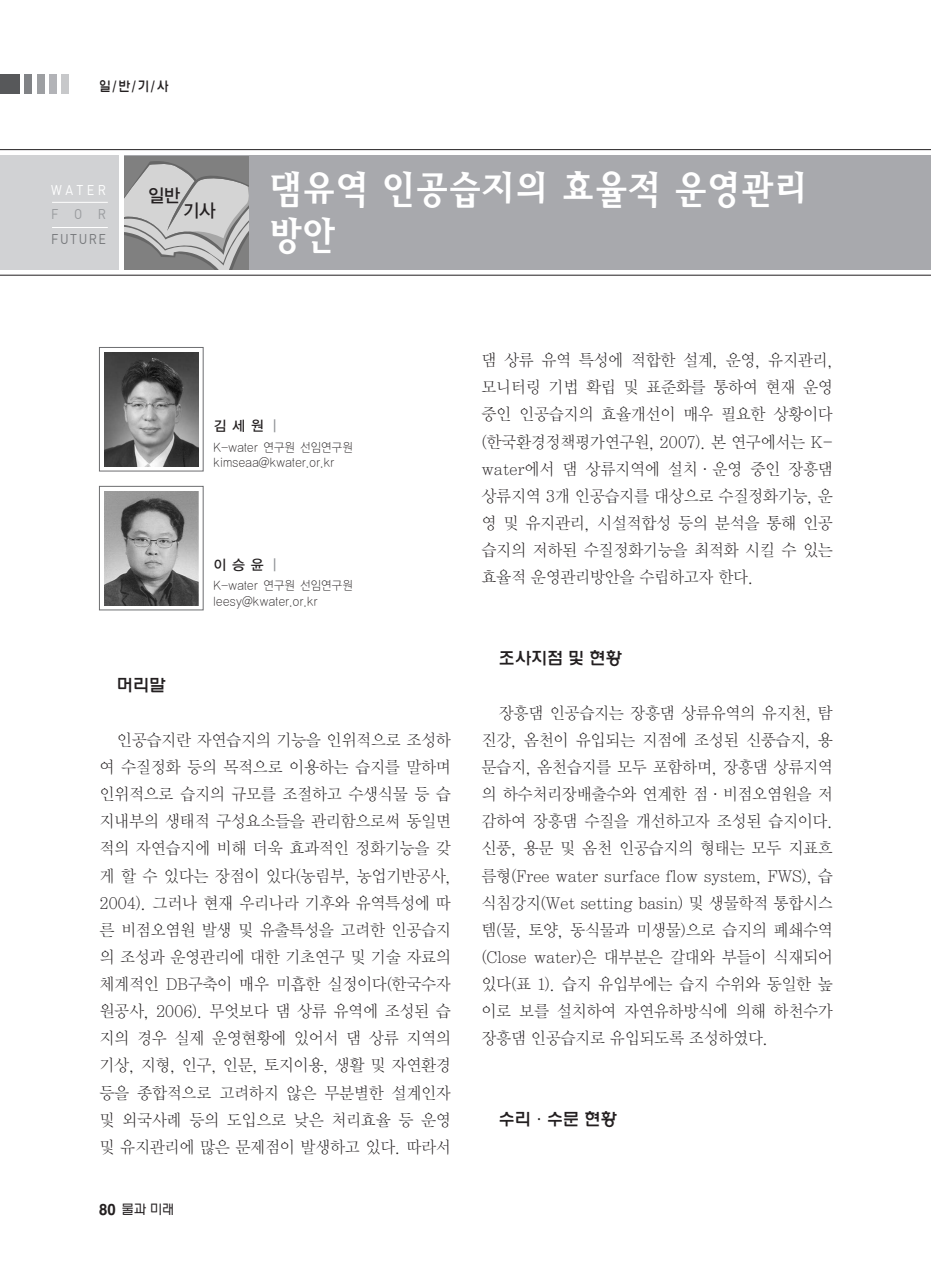
<style>
.page{position:relative;width:931px;height:1274px;background:#fff}
.page>*{position:absolute;margin:0;border:0;box-sizing:border-box;transform-origin:0 0}
.t1{font:38.5px/45.5px "Bird M";letter-spacing:-.1em;color:#fff;scale:.96 1}
.t2{font:18.38px "YGO13";color:#231f20;scale:.95 1}
.t3{font:500 17.5px "HY Wul Nun";letter-spacing:-.03em;color:#231f20;scale:.95 1}
.t4{font:16.62px/27.1px "Y Mj O11";letter-spacing:-.065em;color:#231f20;text-align:justify;scale:.95 1}
.t5{font:14px "YGO13";letter-spacing:.35em;color:#231f20}
.t6{font:500 14px "HY Wul Nun";color:#231f20;scale:.85 1}
.t7{font:300 14px "HY Wul Nun";color:#231f20;scale:.9 1}
.t8{font:14px "DIN";letter-spacing:.12em;color:#76787b;scale:.9 1}
.t9{font:14px "DIN";letter-spacing:.275em;color:#fff;scale:.9 1}
.t10{font:14px "DIN";color:#999b9e;scale:.9 1}
.t11{font:12.25px/15.8px "YGO11";letter-spacing:-.025em;color:#231f20;scale:.9 1}
.s1{font-family:"J Cbg K";color:#939598}
.s2{font-family:"Helvetica";font-weight:700;font-size:15.75px}
</style>
<div class="page">
<div style="left:99px;top:347px;width:104px;height:124px;border:1px solid #6c6d70"></div>
<img style="left:104px;top:352px;width:94px;height:114px">
<div style="left:99px;top:486px;width:104px;height:124px;background:linear-gradient(to right,#fff,#fff)"></div>
<div style="left:99px;top:486px;width:104px;height:124px;border:1px solid #6c6d70"></div>
<img style="left:104px;top:491px;width:94px;height:114px">
<div style="left:124px;top:156px;width:807px;height:114px;background:#a8a9ad"></div>
<svg style="left:125px;top:158px;width:123px;height:112px;background:#b0b0b0"></svg>
<div style="left:0;top:156px;width:119px;height:114px;background:#d1d2d4"></div>
<hr style="left:0;top:149px;width:931px;height:1px;background:#231f20">
<hr style="left:0;top:275px;width:931px;height:1px;background:#231f20">
<hr style="left:52px;top:202px;width:56px;height:1px;background:#fff">
<hr style="left:52px;top:227px;width:56px;height:1px;background:#fff">
<div style="left:0;top:74px;width:20px;height:20px;background:#57585a"></div>
<div style="left:25px;top:74px;width:7px;height:20px;background:#808285"></div>
<div style="left:37px;top:74px;width:7px;height:20px;background:#9d9fa2"></div>
<div style="left:49px;top:74px;width:8px;height:20px;background:#b2b3b7"></div>
<div style="left:62px;top:74px;width:7px;height:20px;background:#c7c8ca"></div>
<p class="t6" style="left:99px;top:80px;width:83px">일/반/기/사</p>
<p class="t9" style="left:51px;top:185px;width:63px">WATER</p>
<p class="t2" style="left:147px;top:187px;width:37px">일반</p>
<p class="t10" style="left:51px;top:209px;width:63px">FOR</p>
<p class="t8" style="left:51px;top:234px;width:63px">FUTURE</p>
<p class="t2" style="left:183px;top:202px;width:37px">기사</p>
<h1 class="t1" style="left:268px;top:169px;width:566px">댐유역 인공습지의 효율적 운영관리 방안</h1>
<p class="t5" style="left:213px;top:419px;width:69px">김세원<span class="s1">｜</span></p>
<p class="t11" style="left:213px;top:440px;width:157px">K-water 연구원 선임연구원 kimseaa@kwater.or.kr</p>
<p class="t5" style="left:213px;top:558px;width:69px">이승윤<span class="s1">｜</span></p>
<p class="t11" style="left:213px;top:579px;width:157px">K-water 연구원 선임연구원 leesy@kwater.or.kr</p>
<p class="t3" style="left:117px;top:678px;width:53px">머리말</p>
<p class="t4" style="left:99px;top:727px;width:372px;text-indent:17px">인공습지란 자연습지의 기능을 인위적으로 조성하 여 수질정화 등의 목적으로 이용하는 습지를 말하며 인위적으로 습지의 규모를 조절하고 수생식물 등 습 지내부의 생태적 구성요소들을 관리함으로써 동일면 적의 자연습지에 비해 더욱 효과적인 정화기능을 갖 게 할 수 있다는 장점이 있다(농림부, 농업기반공사, 2004). 그러나 현재 우리나라 기후와 유역특성에 따 른 비점오염원 발생 및 유출특성을 고려한 인공습지 의 조성과 운영관리에 대한 기초연구 및 기술 자료의 체계적인 DB구축이 매우 미흡한 실정이다(한국수자 원공사, 2006). 무엇보다 댐 상류 유역에 조성된 습 지의 경우 실제 운영현황에 있어서 댐 상류 지역의 기상, 지형, 인구, 인문, 토지이용, 생활 및 자연환경 등을 종합적으로 고려하지 않은 무분별한 설계인자 및 외국사례 등의 도입으로 낮은 처리효율 등 운영 및 유지관리에 많은 문제점이 발생하고 있다. 따라서</p>
<p class="t7" style="left:99px;top:1204px;width:85px"><span class="s2">80</span> 물과 미래</p>
<p class="t4" style="left:481px;top:348px;width:372px">댐 상류 유역 특성에 적합한 설계, 운영, 유지관리, 모니터링 기법 확립 및 표준화를 통하여 현재 운영 중인 인공습지의 효율개선이 매우 필요한 상황이다 (한국환경정책평가연구원, 2007). 본 연구에서는 K&shy;water에서 댐 상류지역에 설치·운영 중인 장흥댐 상류지역 3개 인공습지를 대상으로 수질정화기능, 운 영 및 유지관리, 시설적합성 등의 분석을 통해 인공 습지의 저하된 수질정화기능을 최적화 시킬 수 있는 효율적 운영관리방안을 수립하고자 한다.</p>
<p class="t3" style="left:499px;top:650px;width:131px">조사지점 및 현황</p>
<p class="t4" style="left:481px;top:700px;width:372px;text-indent:17px">장흥댐 인공습지는 장흥댐 상류유역의 유지천, 탐 진강, 옴천이 유입되는 지점에 조성된 신풍습지, 용 문습지, 옴천습지를 모두 포함하며, 장흥댐 상류지역 의 하수처리장배출수와 연계한 점·비점오염원을 저 감하여 장흥댐 수질을 개선하고자 조성된 습지이다. 신풍, 용문 및 옴천 인공습지의 형태는 모두 지표흐 름형(Free water surface flow system, FWS), 습 식침강지(Wet setting basin) 및 생물학적 통합시스 템(물, 토양, 동식물과 미생물)으로 습지의 폐쇄수역 (Close water)은 대부분은 갈대와 부들이 식재되어 있다(표 1). 습지 유입부에는 습지 수위와 동일한 높 이로 보를 설치하여 자연유하방식에 의해 하천수가 장흥댐 인공습지로 유입되도록 조성하였다.</p>
<p class="t3" style="left:499px;top:1112px;width:126px">수리·수문 현황</p>
</div>
